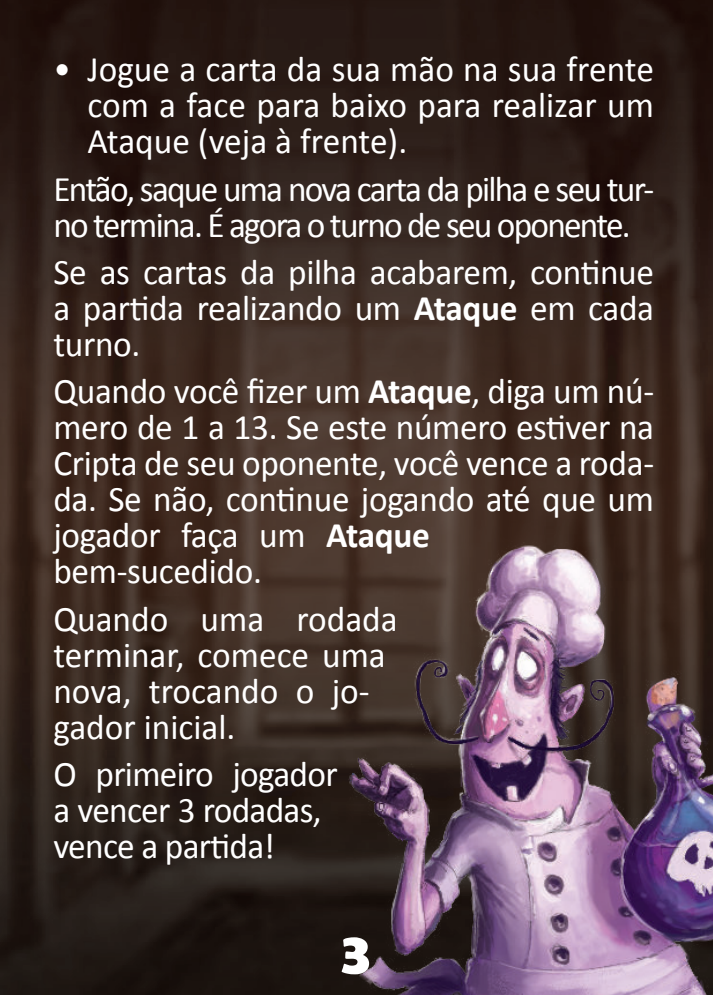
<style>
.page{position:relative;width:713px;height:995px;background:#fff}
.page>*{position:absolute;margin:0;border:0;box-sizing:border-box;transform-origin:0 0}
.t1{font:700 60px "Berlin Sans FB Demi";color:#fff}
.t2{font:36px/36px "Calibri";letter-spacing:-.01em;color:#fff}
.t3{font:36px/36px "Calibri";letter-spacing:-.05em;color:#fff}
.s1{font-weight:700}
</style>
<div class="page">
<img style="left:0;top:0;width:712px;height:994px">
<img style="left:210px;top:508px;width:502px;height:486px">
<p class="t2" style="left:87px;top:51px;width:567px;text-align:justify;text-indent:-34px">• Jogue a carta da sua mão na sua frente com a face para baixo para realizar um Ataque (veja à frente).</p>
<p class="t3" style="left:53px;top:171px;width:601px">Então, saque uma nova carta da pilha e seu tur&shy;no termina. É agora o turno de seu oponente.</p>
<p class="t2" style="left:53px;top:254px;width:602px;text-align:justify">Se as cartas da pilha acabarem, continue a partida realizando um <span class="s1">Ataque</span> em cada turno.</p>
<p class="t2" style="left:53px;top:373px;width:602px">Quando você fizer um <span class="s1">Ataque</span>, diga um nú&shy;mero de 1 a 13. Se este número estiver na<br>Cripta de seu oponente, você vence a roda&shy;da. Se não, continue jogando até que um jogador faça um <span class="s1">Ataque<br></span>bem-sucedido.</p>
<p class="t2" style="left:53px;top:601px;width:345px">Quando uma rodada terminar, comece uma nova, trocando o jo&shy;gador inicial.</p>
<p class="t2" style="left:53px;top:756px;width:285px">O primeiro jogador a vencer 3 rodadas, vence a partida!</p>
<h1 class="t1" style="left:340px;top:925px;width:31px">3</h1>
</div>
